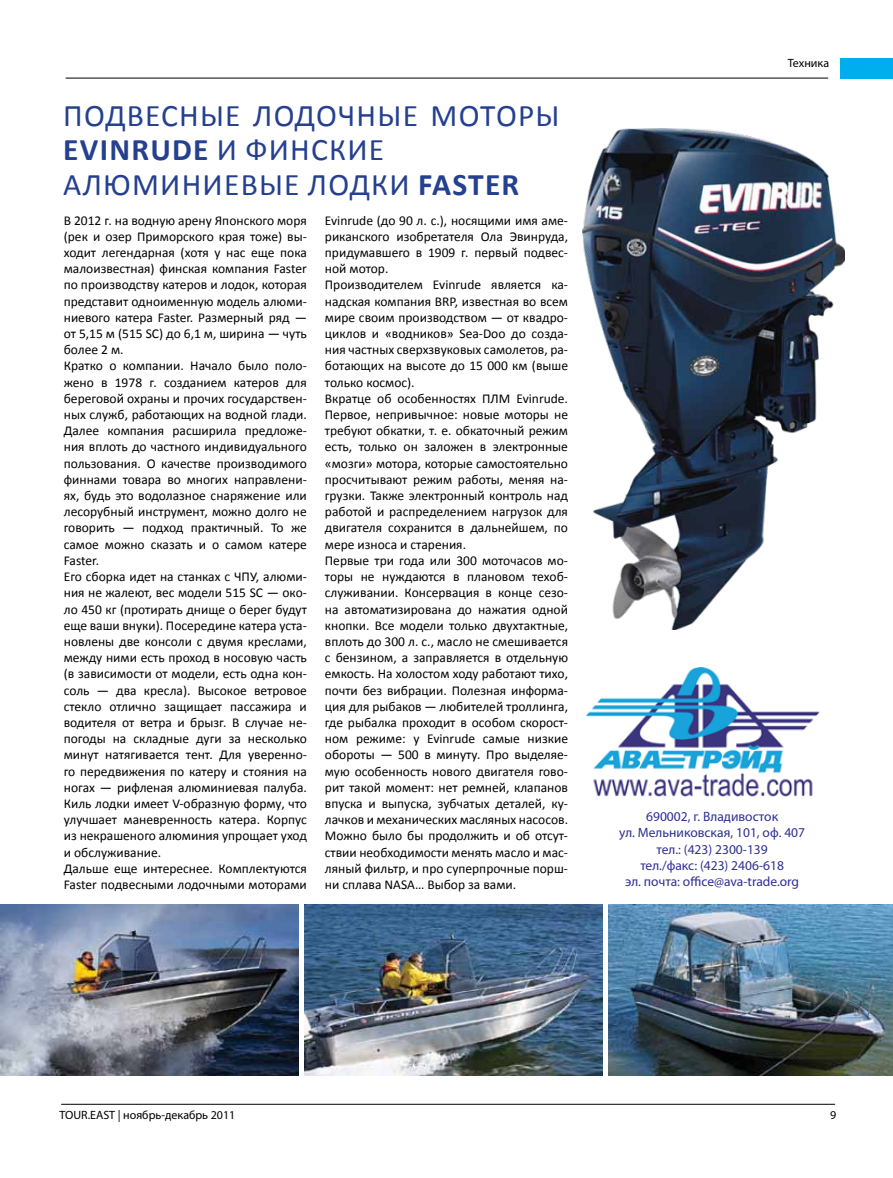
<style>
.page{position:relative;width:893px;height:1178px;background:#fff}
.page>*{position:absolute;margin:0;border:0;box-sizing:border-box;transform-origin:0 0}
.t1{font:31.5px/34.5px "Calibri";letter-spacing:.04em;color:#25408f}
.t2{font:700 31.5px "Calibri";color:#25408f}
.t3{font:13.5px/16.2px "Calibri";color:#000}
.t4{font:13.5px/16.2px "Myriad Pro";color:#2e3092;text-align:center}
.t5{font:12px "Myriad Pro";color:#000}
.s1{font-weight:700}
</style>
<div class="page">
<img style="left:0;top:905px;width:299px;height:171px">
<img style="left:304px;top:905px;width:299px;height:171px">
<img style="left:609px;top:905px;width:284px;height:170px">
<img style="left:586px;top:668px;width:234px;height:129px">
<hr style="left:61px;top:1104px;width:774px;height:1px;background:#000">
<hr style="left:66px;top:78px;width:762px;height:1px;background:#000">
<div style="left:840px;top:58px;width:53px;height:20px;background:#00aeef"></div>
<img style="left:583px;top:129px;width:261px;height:501px">
<h1 class="t1" style="left:63px;top:98px;width:21px">подвесные</h1>
<h1 class="t1" style="left:253px;top:98px;width:42px">лодочные</h1>
<h1 class="t1" style="left:431px;top:98px;width:22px">моторы</h1>
<h1 class="t1" style="left:63px;top:133px;width:225px"><span class="s1">EVINRUDE</span> и Финские алюминиевые</h1>
<h1 class="t1" style="left:308px;top:167px;width:41px">лодки</h1>
<h1 class="t2" style="left:418px;top:164px;width:103px">FASTER</h1>
<p class="t3" style="left:64px;top:212px;width:245px">В 2012 г. на водную арену Японского моря (рек и озер Приморского края тоже) вы&shy;ходит легендарная (хотя у нас еще пока малоизвестная) финская компания Faster по производству катеров и лодок, которая представит одноименную модель алюми&shy;ниевого катера Faster. Размерный ряд — от 5,15 м (515 SC) до 6,1 м, ширина — чуть более 2 м.<br>Кратко о компании. Начало было поло&shy;жено в 1978 г. созданием катеров для береговой охраны и прочих государствен&shy;ных служб, работающих на водной глади.<br>Далее компания расширила предложе&shy;ния вплоть до частного индивидуального пользования. О качестве производимого финнами товара во многих направлени&shy;ях, будь это водолазное снаряжение или лесорубный инструмент, можно долго не говорить — подход практичный. То же самое можно сказать и о самом катере Faster.<br>Его сборка идет на станках с ЧПУ, алюми&shy;ния не жалеют, вес модели 515 SC — око&shy;ло 450 кг (протирать днище о берег будут еще ваши внуки). Посередине катера уста&shy;новлены две консоли с двумя креслами, между ними есть проход в носовую часть (в зависимости от модели, есть одна кон&shy;соль — два кресла). Высокое ветровое стекло отлично защищает пассажира и водителя от ветра и брызг. В случае не&shy;погоды на складные дуги за несколько минут натягивается тент. Для уверенно&shy;го передвижения по катеру и стояния на ногах — рифленая алюминиевая палуба.<br>Киль лодки имеет V-образную форму, что улучшает маневренность катера. Корпус из некрашеного алюминия упрощает уход и обслуживание.<br>Дальше еще интереснее. Комплектуются Faster подвесными лодочными моторами</p>
<p class="t3" style="left:325px;top:212px;width:245px">Evinrude (до 90 л. с.), носящими имя аме&shy;риканского изобретателя Ола Эвинруда, придумавшего в 1909 г. первый подвес&shy;ной мотор.<br>Производителем Evinrude является ка&shy;надская компания BRP, известная во всем мире своим производством — от квадро&shy;циклов и «водников» Sea-Doo до созда&shy;ния частных сверхзвуковых самолетов, ра&shy;ботающих на высоте до 15 000 км (выше только космос).<br>Вкратце об особенностях ПЛМ Evinrude.<br>Первое, непривычное: новые моторы не требуют обкатки, т. е. обкаточный режим есть, только он заложен в электронные «мозги» мотора, которые самостоятельно просчитывают режим работы, меняя на&shy;грузки. Также электронный контроль над работой и распределением нагрузок для двигателя сохранится в дальнейшем, по мере износа и старения.<br>Первые три года или 300 моточасов мо&shy;торы не нуждаются в плановом техоб&shy;служивании. Консервация в конце сезо&shy;на автоматизирована до нажатия одной кнопки. Все модели только двухтактные, вплоть до 300 л. с., масло не смешивается с бензином, а заправляется в отдельную емкость. На холостом ходу работают тихо, почти без вибрации. Полезная информа&shy;ция для рыбаков — любителей троллинга, где рыбалка проходит в особом скорост&shy;ном режиме: у Evinrude самые низкие обороты — 500 в минуту. Про выделяе&shy;мую особенность нового двигателя гово&shy;рит такой момент: нет ремней, клапанов впуска и выпуска, зубчатых деталей, ку&shy;лачков и механических масляных насосов.<br>Можно было бы продолжить и об отсут&shy;ствии необходимости менять масло и мас&shy;ляный фильтр, и про суперпрочные порш&shy;ни сплава NASA… Выбор за вами.</p>
<p class="t5" style="left:788px;top:56px;width:43px">Техника</p>
<p class="t4" style="left:619px;top:808px;width:187px">690002, г. Владивосток<br>ул. Мельниковская, 101, оф. 407 тел.: (423) 2300-139<br>тел./факс: (423) 2406-618<br>эл. почта: office@ava-trade.org</p>
<p class="t5" style="left:60px;top:1108px;width:177px">TOUR.EAST | ноябрь-декабрь 2011</p>
<p class="t5" style="left:830px;top:1108px;width:8px">9</p>
</div>
